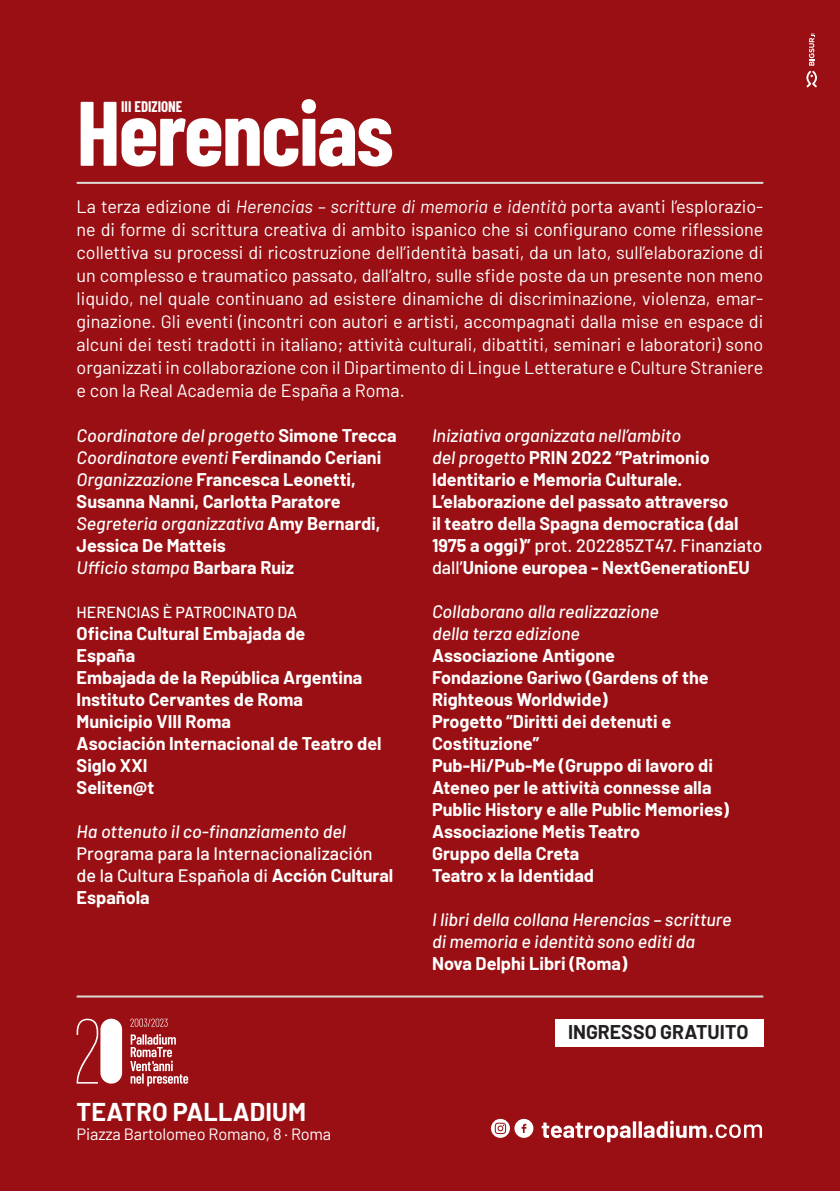
<style>
.page{position:relative;width:840px;height:1191px;background:#fff}
.page>*{position:absolute;margin:0;border:0;box-sizing:border-box;transform-origin:0 0}
.t1{font:700 91.4px "Barlow Condensed";letter-spacing:-.02em;color:#fff}
.t2{font:700 25.2px "Barlow";letter-spacing:.005em;color:#fff}
.t3{font:700 19.4px "Barlow";color:#231f20}
.t4{font:700 18px/22px "Barlow";color:#fff}
.t5{font:18px/23px "Barlow";color:#fff;text-align:justify}
.t6{font:italic 500 18px/22px "Barlow";color:#fff}
.t7{font:500 18px/22px "Barlow";color:#fff}
.t8{font:16.4px "Barlow";letter-spacing:-.01em;color:#fff}
.t9{font:500 16px "Barlow";color:#fff}
.t10{font:700 15px "Barlow Condensed";color:#fff}
.s1{font-style:italic}
.s2{font-weight:500;font-style:italic}
.s3{font-weight:700}
.s4{font-weight:500}
</style>
<div class="page">
<div style="left:0;top:0;width:839px;height:1191px;background:#990f13"></div>
<svg style="left:806px;top:33px;width:10px;height:54px"></svg>
<hr style="left:77px;top:995px;width:686px;height:2px;background:#dcdcd4">
<hr style="left:77px;top:182px;width:686px;height:2px;background:#dcdcd4">
<svg style="left:490px;top:1118px;width:43px;height:19px"></svg>
<svg style="left:541px;top:1120px;width:220px;height:22px"></svg>
<svg style="left:77px;top:1018px;width:45px;height:65px"></svg>
<svg style="left:130px;top:1034px;width:58px;height:52px"></svg>
<svg style="left:130px;top:1018px;width:37px;height:8px"></svg>
<div style="left:555px;top:1018px;width:208px;height:28px;background:#fff"></div>
<h1 class="t1" style="left:77px;top:68px;width:318px">Herencias</h1>
<p class="t10" style="left:121px;top:96px;width:63px">III EDIZIONE</p>
<p class="t5" style="left:77px;top:193px;width:688px">La terza edizione di <span class="s1">Herencias – scritture di memoria e identità</span> porta avanti l’esplorazio&shy;ne di forme di scrittura creativa di ambito ispanico che si configurano come riflessione collettiva su processi di ricostruzione dell’identità basati, da un lato, sull’elaborazione di un complesso e traumatico passato, dall’altro, sulle sfide poste da un presente non meno liquido, nel quale continuano ad esistere dinamiche di discriminazione, violenza, emar&shy;ginazione. Gli eventi (incontri con autori e artisti, accompagnati dalla mise en espace di alcuni dei testi tradotti in italiano; attività culturali, dibattiti, seminari e laboratori) sono organizzati in collaborazione con il Dipartimento di Lingue Letterature e Culture Straniere e con la Real Academia de España a Roma.</p>
<p class="t4" style="left:77px;top:423px;width:321px"><span class="s2">Coordinatore del progetto</span> Simone Trecca <span class="s2">Coordinatore eventi</span> Ferdinando Ceriani <span class="s2">Organizzazione</span> Francesca Leonetti, Susanna Nanni, Carlotta Paratore <span class="s2">Segreteria organizzativa</span> Amy Bernardi, Jessica De Matteis<br><span class="s2">Ufficio stampa</span> Barbara Ruiz</p>
<p class="t9" style="left:77px;top:601px;width:222px">HERENCIAS È PATROCINATO DA</p>
<p class="t4" style="left:77px;top:621px;width:306px">Oficina Cultural Embajada de<br>España<br>Embajada de la República Argentina<br>Instituto Cervantes de Roma<br>Municipio VIII Roma<br>Asociación Internacional de Teatro del<br>Siglo XXI<br>Seliten@t</p>
<p class="t6" style="left:77px;top:819px;width:271px">Ha ottenuto il co-finanziamento del</p>
<p class="t7" style="left:77px;top:841px;width:318px">Programa para la Internacionalización de la Cultura Española di <span class="s3">Acción Cultural<br>Española</span></p>
<p class="t4" style="left:432px;top:423px;width:332px"><span class="s2">Iniziativa organizzata nell’ambito<br>del progetto</span> PRIN 2022 “Patrimonio Identitario e Memoria Culturale.<br>L’elaborazione del passato attraverso<br>il teatro della Spagna democratica (dal 1975 a oggi)” <span class="s4">prot. 202285ZT47. Finanziato dall’</span>Unione europea - NextGenerationEU</p>
<p class="t6" style="left:432px;top:599px;width:228px">Collaborano alla realizzazione della terza edizione</p>
<p class="t4" style="left:432px;top:643px;width:298px">Associazione Antigone<br>Fondazione Gariwo (Gardens of the<br>Righteous Worldwide)<br>Progetto “Diritti dei detenuti e<br>Costituzione”<br>Pub-Hi/Pub-Me (Gruppo di lavoro di<br>Ateneo per le attività connesse alla<br>Public History e alle Public Memories)<br>Associazione Metis Teatro<br>Gruppo della Creta<br>Teatro x la Identidad</p>
<p class="t6" style="left:432px;top:907px;width:301px">I libri della collana Herencias – scritture di memoria e identità sono editi da</p>
<p class="t4" style="left:432px;top:951px;width:197px">Nova Delphi Libri (Roma)</p>
<h2 class="t2" style="left:77px;top:1093px;width:231px">TEATRO PALLADIUM</h2>
<p class="t8" style="left:77px;top:1121px;width:256px">Piazza Bartolomeo Romano, 8 · Roma</p>
<p class="t3" style="left:567px;top:1018px;width:182px">INGRESSO GRATUITO</p>
</div>
